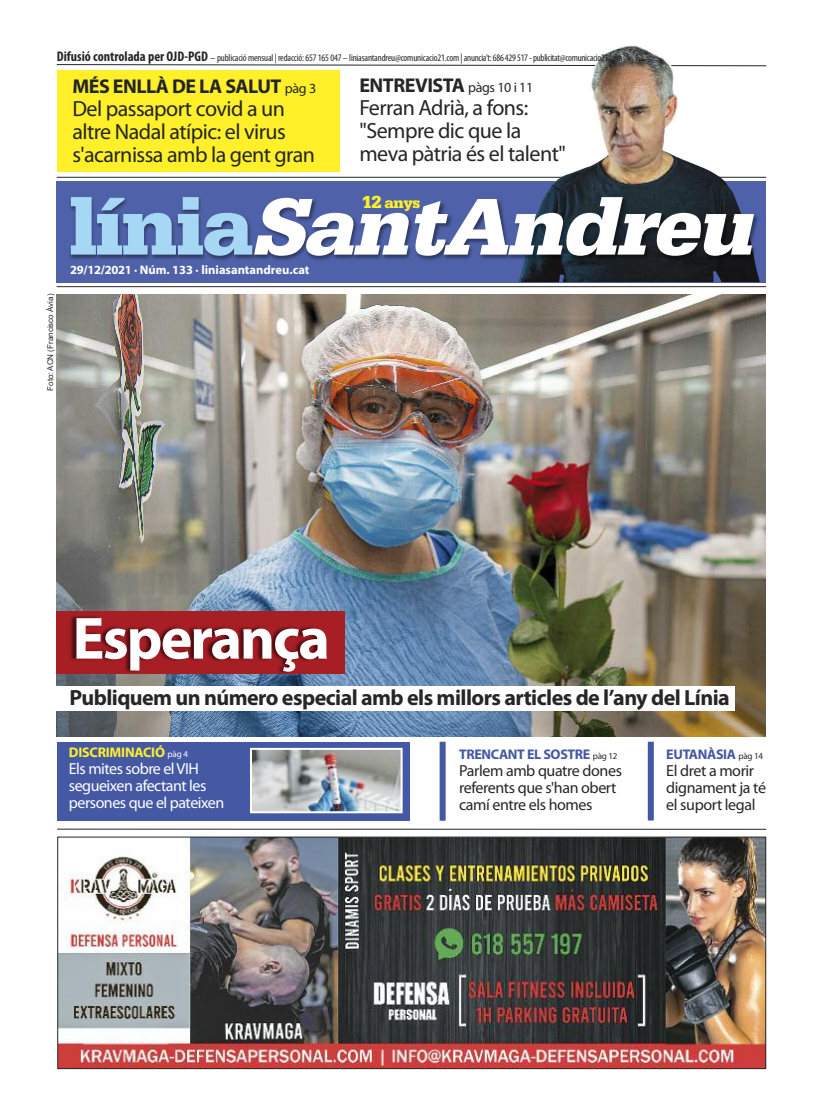
<style>
.page{position:relative;width:823px;height:1106px;background:#fff}
.page>*{position:absolute;margin:0;border:0;box-sizing:border-box;transform-origin:0 0}
.t1{font:italic 900 85px "Serifa";color:#fff}
.t2{font:700 60px "Myriad Pro";letter-spacing:-.035em;color:#fff}
.t3{font:22px/23px "Myriad Pro";letter-spacing:-.025em;color:#23252b}
.t4{font:700 22px "Myriad Pro";letter-spacing:-.025em;color:#272526}
.t5{font:22px/23px "Myriad Pro";letter-spacing:-.025em;color:#272526}
.t6{font:700 20px "Myriad Pro";letter-spacing:-.025em;color:#23252b}
.t7{font:700 20px "Myriad Pro";letter-spacing:-.025em;color:#272526}
.t8{font:16px/17px "Myriad Pro";letter-spacing:-.025em;color:#272526}
.t9{font:16px/17px "Myriad Pro";letter-spacing:-.03em;color:#fff}
.t10{font:900 15.7px "Serifa";color:#fff029}
.t11{font:700 14px "Myriad Pro";letter-spacing:-.025em;color:#4558a4}
.t12{font:700 14px "Myriad Pro";letter-spacing:-.015em;color:#fff029}
.t13{font:700 12.5px "Myriad Pro";color:#fff}
.t14{font:condensed 10px "Myriad Pro";letter-spacing:-.015em;color:#272526}
.t15{font:8px "Arial";color:#272526}
.s1{font-weight:700;font-size:14px}
.s2{font-weight:400;font-size:14px}
.s3{font-size:18.4px}
.s4{font-style:normal;color:#a6d8f6}
.s5{font-weight:400;font-size:9px;color:#fff}
.s6{font-weight:400;font-size:9px;color:#272526}
</style>
<div class="page">
<svg style="left:56px;top:64px;width:710px;height:2px"></svg>
<hr style="left:57px;top:177px;width:708px;height:1px;background:#23252b">
<img style="left:59px;top:838px;width:704px;height:229px">
<div style="left:57px;top:836px;width:708px;height:233px;border:1px solid #272526"></div>
<hr style="left:57px;top:829px;width:708px;height:1px;background:#23252b">
<img style="left:56px;top:294px;width:709px;height:442px">
<div style="left:57px;top:741px;width:352px;height:79px;background:#4558a4"></div>
<div style="left:439px;top:741px;width:6px;height:79px;background:#4558a4"></div>
<div style="left:647px;top:741px;width:6px;height:79px;background:#4558a4"></div>
<img style="left:253px;top:751px;width:146px;height:59px">
<div style="left:250px;top:748px;width:152px;height:65px;border:2px solid #fff"></div>
<img style="left:59px;top:601px;width:537px;height:85px">
<div style="left:49px;top:686px;width:684px;height:24px;background:#fff"></div>
<img style="left:518px;top:45px;width:241px;height:136px">
<div style="left:57px;top:70px;width:282px;height:102px;background:#fff029"></div>
<img style="left:56px;top:181px;width:711px;height:107px">
<p class="t14" style="left:57px;top:54px;width:567px"><span class="s1">Difusió controlada per OJD-PGD</span> – publicaciómensual | redacció:657165047 – liniasantandreu@comunicacio21.com|anuncia’t:686429517-publicitat@comunicacio21.com</p>
<h3 class="t6" style="left:72px;top:78px;width:245px">MÉS ENLLÀ DE LA SALUT <span class="s2">pàg 3</span></h3>
<h3 class="t3" style="left:72px;top:98px;width:244px">Del passaport covid a un altre Nadal atípic: el virus s'acarnissa amb la gent gran</h3>
<h3 class="t7" style="left:359px;top:78px;width:175px">ENTREVISTA <span class="s2">pàgs 10 i 11</span></h3>
<h3 class="t5" style="left:359px;top:98px;width:208px">Ferran Adrià, a fons: "Sempre dic que la meva pàtria és el talent"</h3>
<h3 class="t10" style="left:361px;top:197px;width:60px"><span class="s3">12</span> anys</h3>
<h1 class="t1" style="left:69px;top:197px;width:700px"><span class="s4">l í n i a</span> SantAndreu</h1>
<p class="t15" style="left:46px;top:391px;width:98px;rotate:-90deg">Foto: ACN (Francisco Àvia)</p>
<p class="t13" style="left:70px;top:265px;width:241px">29/12/2021 · Núm. 133 · liniasantandreu.cat</p>
<h2 class="t2" style="left:72px;top:616px;width:259px">Esperança</h2>
<h3 class="t4" style="left:69px;top:689px;width:661px">Publiquem un número especial amb els millors articles de l’any del Línia</h3>
<h3 class="t12" style="left:69px;top:747px;width:120px">DISCRIMINACIÓ <span class="s5">pàg 4</span></h3>
<h3 class="t9" style="left:69px;top:761px;width:157px">Els mites sobre elVIH segueixen afectant les persones que el pateixen</h3>
<h3 class="t11" style="left:459px;top:749px;width:160px">TRENCANT EL SOSTRE <span class="s6">pàg 12</span></h3>
<h3 class="t8" style="left:459px;top:763px;width:164px">Parlem amb quatre dones referents que s'han obert camí entre els homes</h3>
<h3 class="t11" style="left:666px;top:749px;width:98px">EUTANÀSIA <span class="s6">pàg 14</span></h3>
<h3 class="t8" style="left:666px;top:763px;width:101px">El dret a morir dignament ja té el suport legal</h3>
</div>
